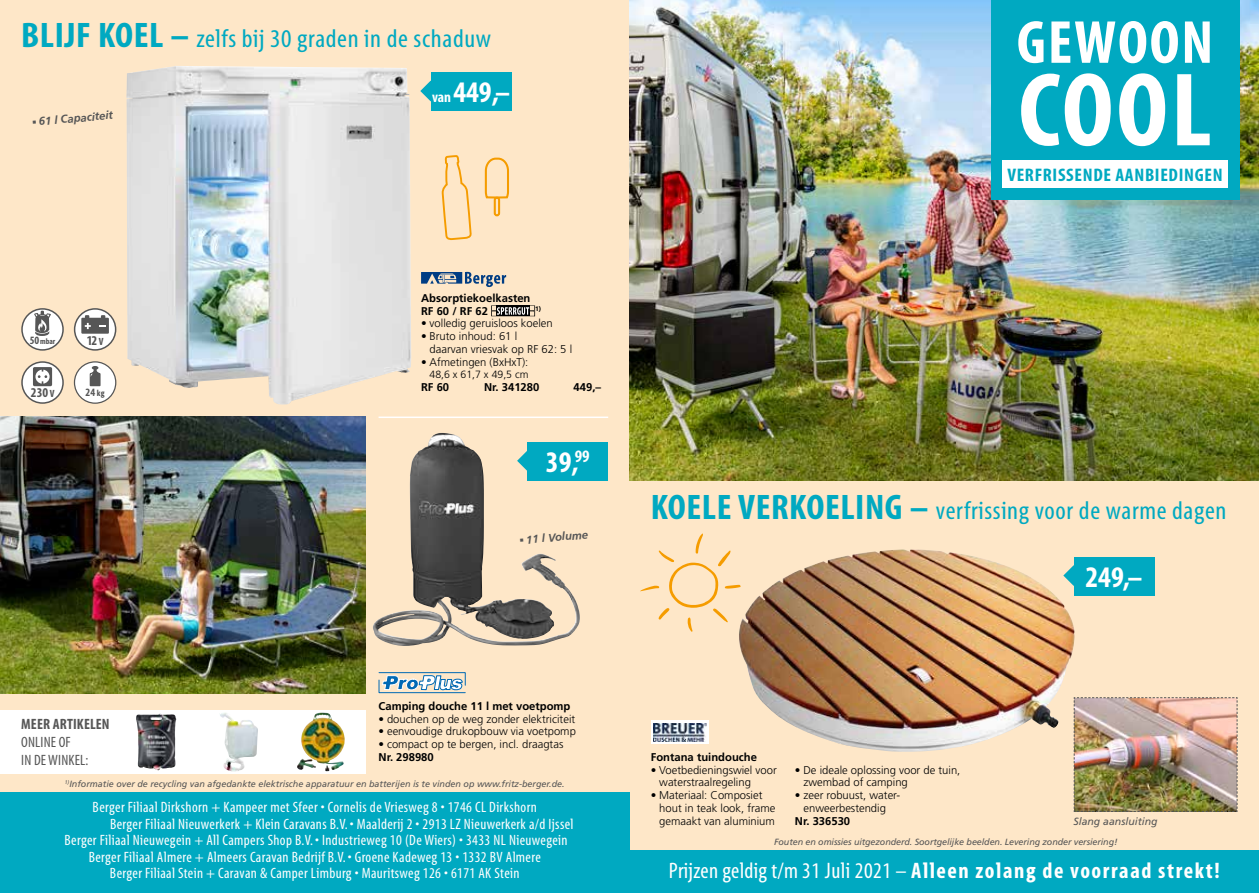
<style>
.page{position:relative;width:1259px;height:893px;background:#fee7c8}
.page>*{position:absolute;margin:0;border:0;box-sizing:border-box;transform-origin:0 0}
.t1{font:700 105.45px "Berger Myriad Cond";color:#fff}
.t2{font:700 61.2px "Berger Myriad Cond";letter-spacing:.03em;color:#fff}
.t3{font:700 30px "Berger Myriad Cond";color:#fff}
.t4{font:25.65px "Berger Myriad Cond";letter-spacing:.025em;color:#00a9c1;scale:1.05 1}
.t5{font:700 22.5px "Berger Myriad Cond";letter-spacing:.07em;color:#fff}
.t6{font:700 18.3px "Berger Myriad Cond";letter-spacing:.035em;color:#00a9c1;scale:1.05 1}
.t7{font:15px "Berger Myriad Cond";letter-spacing:.025em;color:#fff}
.t8{font:15px/18px "Berger Myriad Cond";letter-spacing:.01em;color:#565656}
.t9{font:700 15px "Berger Myriad Cond";letter-spacing:.01em;color:#565656}
.t10{font:700 13.5px "Berger Myriad Cond";color:#565656}
.t11{font:300 11.25px/12.8px "Frutiger LT Std";color:#000}
.t12{font:700 11.25px/12.8px "Frutiger LT Std";color:#000}
.t13{font:italic 700 11.25px "Frutiger LT Std";color:#565656}
.t14{font:700 11.25px "Berger Myriad Cond";color:#565656}
.t15{font:300 10.5px "Frutiger LT Std";color:#000}
.t16{font:italic 10.5px "Frutiger LT Std";color:#565656}
.t17{font:italic 9px "Frutiger LT Std";color:#565656}
.t18{font:700 8.25px "Berger Myriad Cond";color:#565656}
.t19{font:700 6.6px "Frutiger LT Std";color:#000}
.s1{font-weight:700;font-size:35.7px}
.s2{font-family:"Arial";font-style:normal}
.s3{font-size:11.25px}
.s4{font-size:10.5px}
.s5{font-size:9px}
.s6{font-size:15px}
.s7{font-weight:400}
</style>
<div class="page">
<div style="left:629px;top:850px;width:630px;height:43px;background:#00a9c1"></div>
<div style="left:0;top:792px;width:629px;height:101px;background:#00a9c1"></div>
<div style="left:0;top:710px;width:366px;height:64px;background:#fff"></div>
<img style="left:629px;top:0;width:630px;height:480px">
<div style="left:991px;top:0;width:248px;height:200px;background:#00a9c1"></div>
<svg style="left:640px;top:533px;width:97px;height:99px"></svg>
<img style="left:373px;top:433px;width:207px;height:213px">
<img style="left:220px;top:713px;width:17px;height:58px">
<img style="left:136px;top:714px;width:40px;height:56px">
<img style="left:297px;top:712px;width:48px;height:58px">
<img style="left:126px;top:66px;width:285px;height:339px">
<svg style="left:74px;top:308px;width:42px;height:43px"></svg>
<svg style="left:21px;top:361px;width:43px;height:43px"></svg>
<svg style="left:21px;top:308px;width:43px;height:43px"></svg>
<svg style="left:74px;top:361px;width:42px;height:43px"></svg>
<svg style="left:421px;top:272px;width:85px;height:15px"></svg>
<img style="left:1073px;top:697px;width:164px;height:115px">
<div style="left:651px;top:720px;width:57px;height:24px;background:#fff"></div>
<img style="left:653px;top:723px;width:53px;height:19px">
<img style="left:737px;top:549px;width:337px;height:203px">
<img style="left:0;top:417px;width:366px;height:276px">
<hr style="left:378px;top:417px;width:230px;height:1px;background:#fff">
<svg style="left:378px;top:672px;width:88px;height:21px"></svg>
<svg style="left:441px;top:155px;width:31px;height:85px"></svg>
<div style="left:494px;top:197px;width:6px;height:19px;border:2px solid #f59c00;border-radius:2px"></div>
<svg style="left:484px;top:157px;width:25px;height:51px"></svg>
<div style="left:1002px;top:160px;width:225px;height:28px;background:#fff"></div>
<div style="left:431px;top:72px;width:80px;height:39px;background:#00a9c1"></div>
<svg style="left:420px;top:81px;width:11px;height:20px"></svg>
<svg style="left:491px;top:305px;width:44px;height:11px"></svg>
<div style="left:1073px;top:557px;width:81px;height:39px;background:#00a9c1"></div>
<svg style="left:1063px;top:565px;width:11px;height:21px"></svg>
<div style="left:527px;top:442px;width:81px;height:39px;background:#00a9c1"></div>
<svg style="left:517px;top:450px;width:10px;height:21px"></svg>
<h3 class="t4" style="left:21px;top:26px;width:449px"><span class="s1">BLIJF KOEL –</span> zelfs bij 30 graden in de schaduw</h3>
<p class="t13" style="left:32px;top:115px;width:82px;rotate:-5deg"><span class="s2">▪</span> 61 l Capaciteit</p>
<p class="t18" style="left:30px;top:337px;width:27px"><span class="s3">50</span>mbar</p>
<p class="t10" style="left:31px;top:386px;width:25px">230 <span class="s4">V</span></p>
<p class="t10" style="left:87px;top:333px;width:18px">12<span class="s4">V</span></p>
<p class="t14" style="left:86px;top:387px;width:20px">24 <span class="s5">kg</span></p>
<h3 class="t3" style="left:432px;top:77px;width:80px"><span class="s6">van</span> 449,–</h3>
<p class="t12" style="left:421px;top:292px;width:111px">Absorptiekoelkasten<br>RF 60 / RF 62</p>
<p class="t19" style="left:535px;top:305px;width:7px">1)</p>
<p class="t11" style="left:421px;top:317px;width:133px">• volledig geruisloos koelen</p>
<p class="t11" style="left:429px;top:330px;width:144px;text-indent:-9px">• Bruto inhoud: 61 l<br>daarvan vriesvak op RF 62: 5 l</p>
<p class="t11" style="left:421px;top:355px;width:109px">• Afmetingen (BxHxT):</p>
<p class="t15" style="left:429px;top:369px;width:100px">48,6 x 61,7 x 49,5 cm</p>
<p class="t12" style="left:421px;top:381px;width:30px">RF 60</p>
<p class="t12" style="left:484px;top:381px;width:57px">Nr. 341280</p>
<p class="t12" style="left:573px;top:381px;width:29px">449,–</p>
<h3 class="t3" style="left:546px;top:447px;width:45px">39,<sup>99</sup></h3>
<p class="t13" style="left:519px;top:534px;width:70px;rotate:-5deg"><span class="s2">▪</span> 11 l Volume</p>
<h2 class="t2" style="left:1016px;top:12px;width:198px">GEWOON</h2>
<h1 class="t1" style="left:1018px;top:57px;width:195px">COOL</h1>
<p class="t6" style="left:1007px;top:166px;width:206px">VERFRISSENDE AANBIEDINGEN</p>
<h3 class="t4" style="left:651px;top:498px;width:550px"><span class="s1">KOELE VERKOELING –</span> verfrissing voor de warme dagen</h3>
<h3 class="t3" style="left:1085px;top:562px;width:59px">249,–</h3>
<p class="t12" style="left:378px;top:700px;width:193px">Camping douche 11 l met voetpomp</p>
<p class="t11" style="left:378px;top:712px;width:198px">• douchen op de weg zonder elektriciteit</p>
<p class="t11" style="left:378px;top:725px;width:199px">• eenvoudige drukopbouw via voetpomp</p>
<p class="t11" style="left:378px;top:738px;width:186px">• compact op te bergen, incl. draagtas</p>
<p class="t12" style="left:378px;top:751px;width:57px">Nr. 298980</p>
<p class="t9" style="left:21px;top:717px;width:90px">MEER ARTIKELEN</p>
<p class="t8" style="left:21px;top:734px;width:69px">ONLINE OF<br>IN DE WINKEL:</p>
<p class="t12" style="left:651px;top:751px;width:108px">Fontana tuindouche</p>
<p class="t11" style="left:659px;top:763px;width:119px;text-indent:-9px">• Voetbedieningswiel voor waterstraalregeling</p>
<p class="t11" style="left:659px;top:789px;width:118px;text-indent:-9px">• Materiaal: Composiet hout in teak look, frame gemaakt van aluminium</p>
<p class="t11" style="left:803px;top:763px;width:158px;text-indent:-9px">• De ideale oplossing voor de tuin, zwembad of camping</p>
<p class="t11" style="left:795px;top:789px;width:107px;text-align:center">• zeer robuust, water&shy;enweerbestendig</p>
<p class="t12" style="left:795px;top:814px;width:57px">Nr. 336530</p>
<p class="t17" style="left:65px;top:779px;width:501px"><sup>1)</sup>Informatie over de recycling van afgedankte elektrische apparatuur en batterijen is te vinden op www.fritz-berger.de.</p>
<p class="t7" style="left:93px;top:800px;width:446px">Berger Filiaal Dirkshorn + Kampeer met Sfeer • Cornelis de Vriesweg 8 • 1746 CL Dirkshorn</p>
<p class="t7" style="left:110px;top:816px;width:465px">Berger Filiaal Nieuwerkerk + Klein Caravans B.V. • Maalderij 2 • 2913 LZ Nieuwerkerk a/d Ijssel</p>
<p class="t7" style="left:65px;top:833px;width:504px">Berger Filiaal Nieuwegein + All Campers Shop B.V. • Industrieweg 10 (De Wiers) • 3433 NL Nieuwegein</p>
<p class="t7" style="left:89px;top:849px;width:453px">Berger Filiaal Almere + Almeers Caravan Bedrijf B.V. • Groene Kadeweg 13 • 1332 BV Almere</p>
<p class="t7" style="left:110px;top:866px;width:411px">Berger Filiaal Stein + Caravan &amp; Camper Limburg • Mauritsweg 126 • 6171 AK Stein</p>
<h3 class="t5" style="left:669px;top:859px;width:552px"><span class="s7">Prijzen geldig t/m 31 Juli 2021 –</span> Alleen zolang de voorraad strekt!</h3>
<p class="t16" style="left:1073px;top:815px;width:86px">Slang aansluiting</p>
<p class="t17" style="left:774px;top:837px;width:345px">Fouten en omissies uitgezonderd. Soortgelijke beelden. Levering zonder versiering!</p>
</div>
